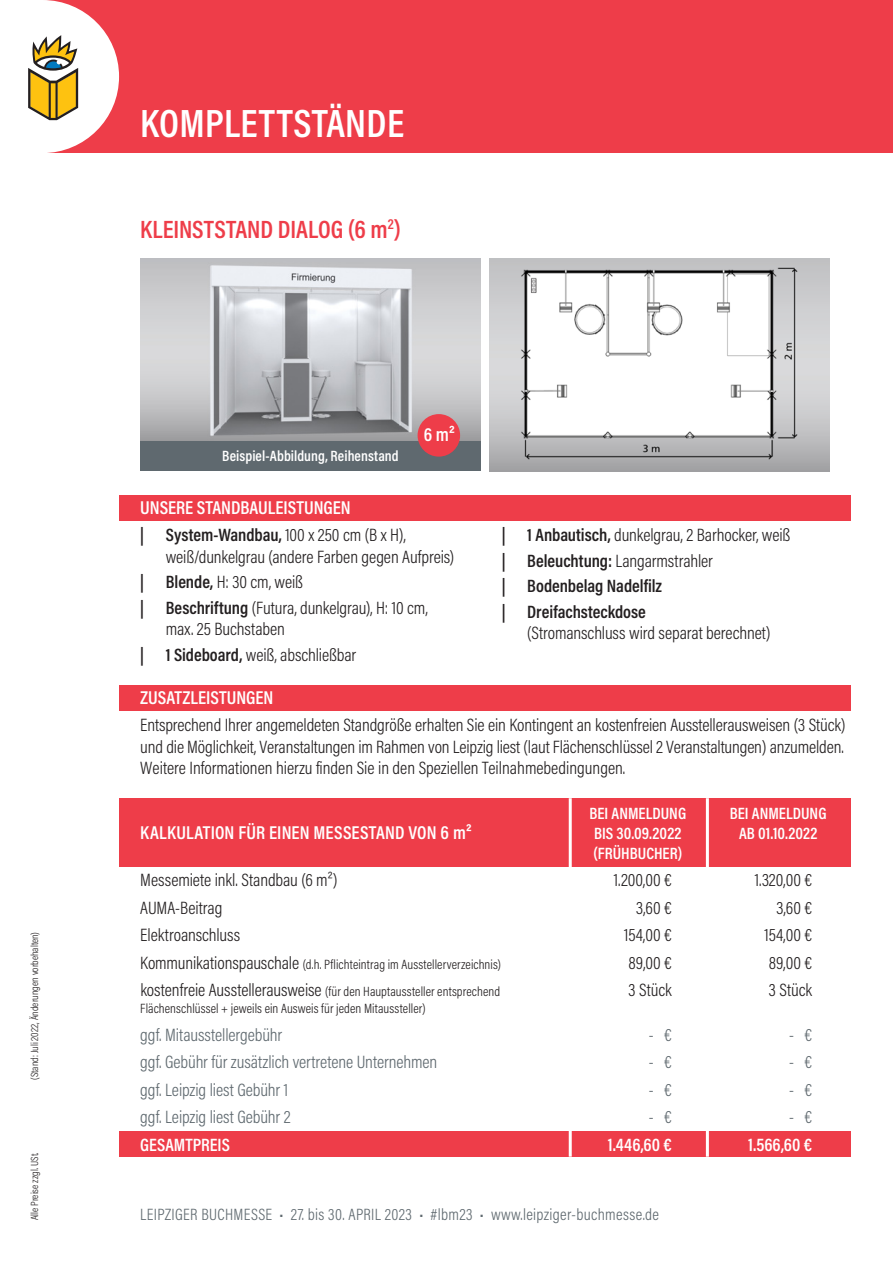
<style>
.page{position:relative;width:893px;height:1263px;background:#fff}
.page>*{position:absolute;margin:0;border:0;box-sizing:border-box;transform-origin:0 0}
.t1{font:600 39.75px "Acumin Pro Cond";letter-spacing:.01em;color:#fff}
.t2{font:600 25.2px "Acumin Pro Cond";color:#ee3d49}
.t3{font:600 19.2px "Acumin Pro Cond";color:#fff}
.t4{font:600 18.75px "Acumin Pro Cond";letter-spacing:.005em;color:#fff}
.t5{font:300 18px/21.6px "Acumin Pro Cond";letter-spacing:-.005em;color:#231f20}
.t6{font:300 18px "Acumin Pro Cond";letter-spacing:-.005em;color:#5f696f}
.t7{font:600 18px/25.5px "Acumin Pro Cond";color:#231f20}
.t8{font:600 18px "Acumin Pro Cond";color:#fff}
.t9{font:300 16.5px "Acumin Pro Cond";letter-spacing:.02em;color:#5f696f}
.t10{font:600 16.5px "Acumin Pro Cond";color:#fff}
.t11{font:600 15px "Acumin Pro Cond";letter-spacing:.005em;color:#fff}
.t12{font:300 13.5px "Acumin Pro Cond";letter-spacing:.005em;color:#231f20}
.t13{font:300 10.5px "Acumin Pro Cond";color:#231f20}
.s1{font-weight:600}
.s2{font-weight:300}
.s3{font-size:18px}
</style>
<div class="page">
<div style="left:43px;top:0;width:850px;height:153px;background:#ee3d49"></div>
<svg style="left:28px;top:0;width:91px;height:153px"></svg>
<img style="left:140px;top:258px;width:340px;height:183px">
<img style="left:489px;top:258px;width:340px;height:213px">
<div style="left:140px;top:441px;width:340px;height:30px;background:#5f696f"></div>
<div style="left:418px;top:414px;width:42px;height:43px;background:#ee3d49;border-radius:50%"></div>
<div style="left:119px;top:685px;width:731px;height:25px;background:#ee3d49"></div>
<div style="left:119px;top:798px;width:731px;height:68px;background:#ee3d49"></div>
<div style="left:119px;top:1131px;width:731px;height:26px;background:#ee3d49"></div>
<hr style="left:569px;top:798px;width:3px;height:359px;background:#fff">
<hr style="left:706px;top:798px;width:3px;height:359px;background:#fff">
<div style="left:119px;top:495px;width:731px;height:25px;background:#ee3d49"></div>
<p class="t13" style="left:28px;top:1080px;width:150px;rotate:-90deg">(Stand: Juli 2022, Änderungen vorbehalten)</p>
<p class="t13" style="left:28px;top:1220px;width:70px;rotate:-90deg">Alle Preise zzgl. USt.</p>
<h1 class="t1" style="left:140px;top:97px;width:265px">KOMPLETTSTÄNDE</h1>
<h2 class="t2" style="left:140px;top:212px;width:262px">KLEINSTSTAND DIALOG (6 m<sup>2</sup>)</h2>
<p class="t11" style="left:222px;top:446px;width:178px">Beispiel-Abbildung, Reihenstand</p>
<p class="t3" style="left:424px;top:422px;width:32px">6 m²</p>
<p class="t4" style="left:140px;top:495px;width:212px">UNSERE STANDBAULEISTUNGEN</p>
<p class="t5" style="left:166px;top:524px;width:290px;text-indent:-26px"><span class="s1">| System-Wandbau,</span> 100 x 250 cm (B x H), weiß/dunkelgrau (andere Farben gegen Aufpreis)</p>
<p class="t5" style="left:140px;top:569px;width:289px;line-height:25.5px"><span class="s1">| Blende,</span> H: 30 cm, weiß<br><span class="s1">| Beschriftung</span> (Futura, dunkelgrau), H: 10 cm,</p>
<p class="t5" style="left:140px;top:616px;width:217px;line-height:25.5px;text-indent:26px">max. 25 Buchstaben<br><span class="s1">| 1 Sideboard,</span> weiß, abschließbar</p>
<p class="t7" style="left:502px;top:522px;width:290px">| 1 Anbautisch, <span class="s2">dunkelgrau, 2 Barhocker, weiß </span>| Beleuchtung: <span class="s2">Langarmstrahler<br></span>| Bodenbelag Nadelfilz<br>| Dreifachsteckdose</p>
<p class="t5" style="left:527px;top:622px;width:245px">(Stromanschluss wird separat berechnet)</p>
<p class="t4" style="left:140px;top:685px;width:135px">ZUSATZLEISTUNGEN</p>
<p class="t5" style="left:140px;top:714px;width:707px;text-align:justify">Entsprechend Ihrer angemeldeten Standgröße erhalten Sie ein Kontingent an kostenfreien Ausstellerausweisen (3 Stück) und die Möglichkeit, Veranstaltungen im Rahmen von Leipzig liest (laut Flächenschlüssel 2 Veranstaltungen) anzumelden.<br>Weitere Informationen hierzu finden Sie in den Speziellen Teilnahmebedingungen.</p>
<p class="t10" style="left:589px;top:803px;width:98px">BEI ANMELDUNG</p>
<p class="t10" style="left:730px;top:803px;width:98px">BEI ANMELDUNG</p>
<p class="t4" style="left:140px;top:820px;width:333px">KALKULATION FÜR EINEN MESSESTAND VON 6 m²</p>
<p class="t10" style="left:594px;top:822px;width:89px">BIS 30.09.2022</p>
<p class="t10" style="left:739px;top:822px;width:80px">AB 01.10.2022</p>
<p class="t10" style="left:593px;top:842px;width:90px">(FRÜHBUCHER)</p>
<p class="t5" style="left:140px;top:869px;width:199px">Messemiete inkl. Standbau (6 m²)</p>
<p class="t5" style="left:614px;top:869px;width:60px">1.200,00 €</p>
<p class="t5" style="left:755px;top:869px;width:59px">1.320,00 €</p>
<p class="t5" style="left:140px;top:896px;width:84px">AUMA-Beitrag</p>
<p class="t5" style="left:636px;top:896px;width:37px">3,60 €</p>
<p class="t5" style="left:776px;top:896px;width:37px">3,60 €</p>
<p class="t5" style="left:140px;top:924px;width:101px">Elektroanschluss</p>
<p class="t5" style="left:624px;top:924px;width:49px">154,00 €</p>
<p class="t5" style="left:764px;top:924px;width:49px">154,00 €</p>
<p class="t12" style="left:140px;top:955px;width:362px"><span class="s3">Kommunikationspauschale</span> (d.h. Pflichteintrag im Ausstellerverzeichnis)</p>
<p class="t5" style="left:628px;top:951px;width:45px">89,00 €</p>
<p class="t5" style="left:769px;top:951px;width:45px">89,00 €</p>
<p class="t12" style="left:140px;top:983px;width:361px"><span class="s3">kostenfreie Ausstellerausweise</span> (für den Hauptaussteller entsprechend</p>
<p class="t5" style="left:629px;top:979px;width:45px">3 Stück</p>
<p class="t5" style="left:769px;top:979px;width:45px">3 Stück</p>
<p class="t12" style="left:140px;top:1000px;width:287px">Flächenschlüssel + jeweils ein Ausweis für jeden Mitaussteller)</p>
<p class="t6" style="left:140px;top:1023px;width:143px">ggf. Mitausstellergebühr</p>
<p class="t6" style="left:649px;top:1023px;width:25px">- €</p>
<p class="t6" style="left:789px;top:1023px;width:25px">- €</p>
<p class="t6" style="left:140px;top:1050px;width:299px">ggf. Gebühr für zusätzlich vertretene Unternehmen</p>
<p class="t6" style="left:649px;top:1050px;width:25px">- €</p>
<p class="t6" style="left:789px;top:1050px;width:25px">- €</p>
<p class="t6" style="left:140px;top:1078px;width:149px">ggf. Leipzig liest Gebühr 1</p>
<p class="t6" style="left:649px;top:1078px;width:25px">- €</p>
<p class="t6" style="left:789px;top:1078px;width:25px">- €</p>
<p class="t6" style="left:140px;top:1105px;width:152px">ggf. Leipzig liest Gebühr 2</p>
<p class="t6" style="left:649px;top:1105px;width:25px">- €</p>
<p class="t6" style="left:789px;top:1105px;width:25px">- €</p>
<p class="t8" style="left:140px;top:1132px;width:91px">GESAMTPREIS</p>
<p class="t8" style="left:608px;top:1132px;width:65px">1.446,60 €</p>
<p class="t8" style="left:748px;top:1132px;width:65px">1.566,60 €</p>
<p class="t9" style="left:140px;top:1204px;width:520px">LEIPZIGER BUCHMESSE • 27. bis 30. APRIL 2023 • #lbm23 • www.leipziger-buchmesse.de</p>
</div>
